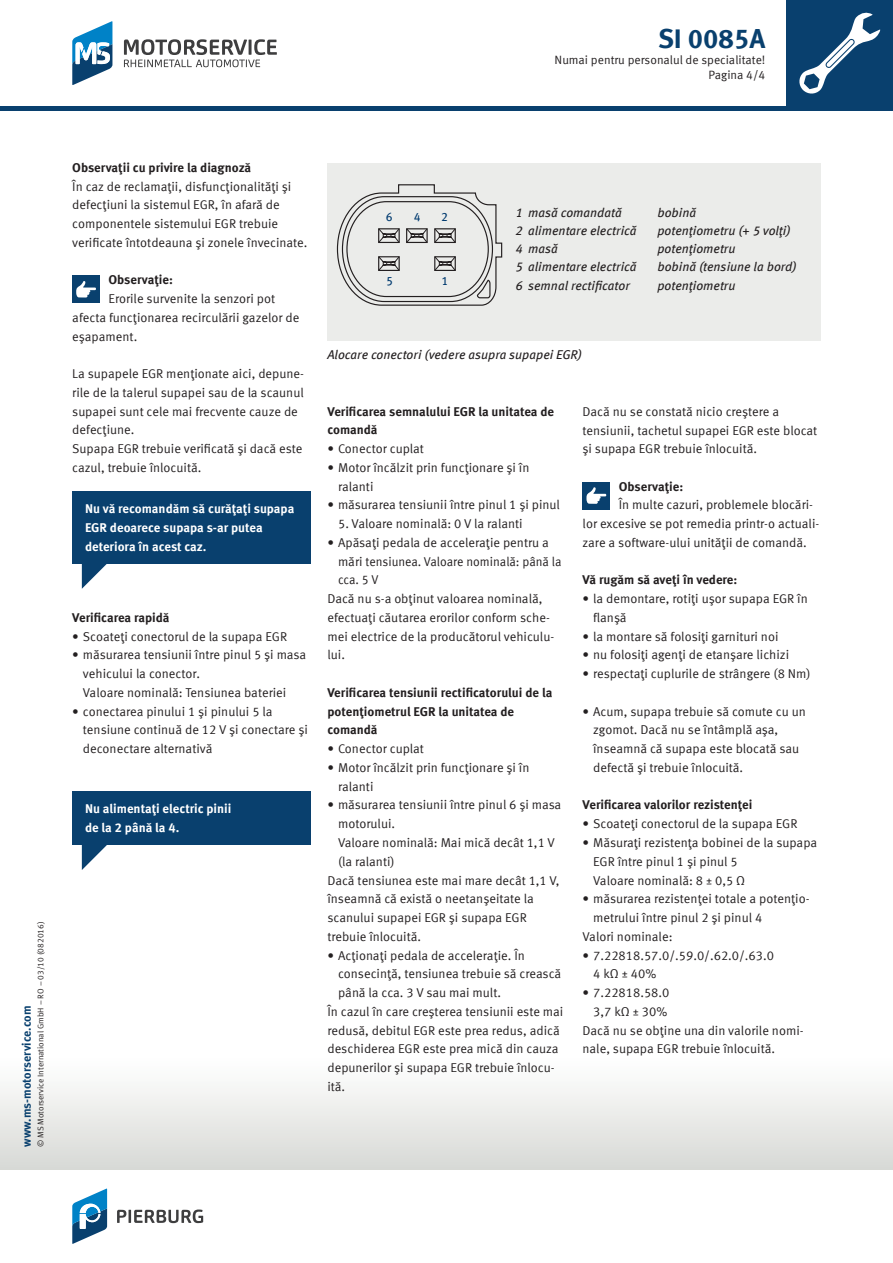
<style>
.page{position:relative;width:893px;height:1263px;background:#fff}
.page>*{position:absolute;margin:0;border:0;box-sizing:border-box;transform-origin:0 0}
.t1{font:700 27px "Meta Offc Pro";color:#09406e}
.t2{font:12.75px/18.8px "Meta Offc Pro Norm";color:#231f20}
.t3{font:700 12.75px/18.8px "Meta Offc Pro";color:#231f20}
.t4{font:italic 12.75px "Meta OFC";color:#231f20}
.t5{font:700 12.75px/18.8px "Meta Offc Pro";color:#fff}
.t6{font:12.75px "Meta Offc Pro Norm";color:#231f20;scale:.96 1}
.t7{font:12px "Meta Offc Pro Norm";color:#231f20}
.t8{font:700 12px "Meta Offc Pro";color:#09406e}
.t9{font:12px "Meta OFC";color:#003a6f}
.t10{font:8.25px "Meta Offc Pro Norm";color:#231f20}
</style>
<div class="page">
<div style="left:0;top:106px;width:893px;height:5px;background:#09406e"></div>
<div style="left:0;top:1054px;width:893px;height:115px;background:linear-gradient(to bottom,#fff,#d8d9d6)"></div>
<div style="left:787px;top:0;width:106px;height:106px;background:#09406e"></div>
<svg style="left:799px;top:12px;width:81px;height:82px"></svg>
<svg style="left:124px;top:39px;width:153px;height:28px"></svg>
<svg style="left:72px;top:21px;width:40px;height:64px"></svg>
<svg style="left:117px;top:1209px;width:86px;height:14px"></svg>
<svg style="left:72px;top:1188px;width:35px;height:56px"></svg>
<div style="left:327px;top:163px;width:494px;height:178px;background:#ebecea"></div>
<svg style="left:336px;top:184px;width:167px;height:122px"></svg>
<div style="left:72px;top:491px;width:238px;height:72px;background:#09406e"></div>
<svg style="left:82px;top:563px;width:25px;height:26px"></svg>
<div style="left:72px;top:791px;width:238px;height:54px;background:#09406e"></div>
<svg style="left:82px;top:845px;width:25px;height:25px"></svg>
<div style="left:72px;top:275px;width:28px;height:28px;background:#09406e"></div>
<svg style="left:76px;top:281px;width:20px;height:16px"></svg>
<div style="left:583px;top:482px;width:27px;height:27px;background:#09406e"></div>
<svg style="left:586px;top:487px;width:20px;height:17px"></svg>
<h1 class="t1" style="left:658px;top:18px;width:109px">SI 0085A</h1>
<p class="t7" style="left:555px;top:51px;width:212px">Numai pentru personalul de specialitate!</p>
<p class="t7" style="left:708px;top:66px;width:59px">Pagina 4/4</p>
<p class="t10" style="left:34px;top:1147px;width:227px;rotate:-90deg">© MS Motorservice International GmbH – RO – 03/10 (082016)</p>
<p class="t8" style="left:17px;top:1147px;width:143px;rotate:-90deg">www.ms-motorservice.com</p>
<p class="t3" style="left:72px;top:157px;width:180px">Observaţii cu privire la diagnoză</p>
<p class="t2" style="left:72px;top:176px;width:237px">În caz de reclamaţii, disfuncţionalităţi şi defecţiuni la sistemul EGR, în afară de componentele sistemului EGR trebuie verificate întotdeauna şi zonele învecinate.</p>
<p class="t3" style="left:108px;top:270px;width:66px">Observaţie:</p>
<p class="t2" style="left:72px;top:288px;width:229px;text-indent:36px">Erorile survenite la senzori pot afecta funcţionarea recirculării gazelor de eşapament.</p>
<p class="t2" style="left:72px;top:363px;width:233px">La supapele EGR menţionate aici, depune&shy;rile de la talerul supapei sau de la scaunul supapei sunt cele mai frecvente cauze de defecţiune.<br>Supapa EGR trebuie verificată şi dacă este cazul, trebuie înlocuită.</p>
<p class="t5" style="left:85px;top:498px;width:211px">Nu vă recomandăm să curăţaţi supapa<br>EGR deoarece supapa s-ar putea deteriora în acest caz.</p>
<p class="t3" style="left:72px;top:607px;width:99px">Verificarea rapidă</p>
<p class="t2" style="left:72px;top:626px;width:216px">• Scoateţi conectorul de la supapa EGR</p>
<p class="t2" style="left:83px;top:645px;width:225px;text-indent:-11px">• măsurarea tensiunii între pinul 5 şi masa vehicului la conector.<br>Valoare nominală: Tensiunea bateriei</p>
<p class="t2" style="left:83px;top:701px;width:226px;text-indent:-11px">• conectarea pinului 1 şi pinului 5 la tensiune continuă de 12 V şi conectare şi deconectare alternativă</p>
<p class="t5" style="left:85px;top:798px;width:148px">Nu alimentaţi electric pinii de la 2 până la 4.</p>
<p class="t9" style="left:386px;top:209px;width:8px">6</p>
<p class="t9" style="left:414px;top:209px;width:8px">4</p>
<p class="t9" style="left:441px;top:209px;width:8px">2</p>
<p class="t9" style="left:386px;top:273px;width:8px">5</p>
<p class="t9" style="left:441px;top:273px;width:8px">1</p>
<p class="t4" style="left:515px;top:205px;width:108px">1 masă comandată</p>
<p class="t4" style="left:657px;top:205px;width:40px">bobină</p>
<p class="t4" style="left:515px;top:223px;width:123px">2 alimentare electrică</p>
<p class="t4" style="left:657px;top:223px;width:135px">potenţiometru (+ 5 volţi)</p>
<p class="t4" style="left:515px;top:241px;width:44px">4 masă</p>
<p class="t4" style="left:657px;top:241px;width:80px">potenţiometru</p>
<p class="t4" style="left:515px;top:259px;width:123px">5 alimentare electrică</p>
<p class="t4" style="left:657px;top:259px;width:141px">bobină (tensiune la bord)</p>
<p class="t4" style="left:515px;top:277px;width:116px">6 semnal rectificator</p>
<p class="t4" style="left:657px;top:277px;width:80px">potenţiometru</p>
<p class="t4" style="left:327px;top:347px;width:256px">Alocare conectori (vedere asupra supapei EGR)</p>
<p class="t3" style="left:327px;top:401px;width:228px">Verificarea semnalului EGR la unitatea de comandă</p>
<p class="t2" style="left:327px;top:439px;width:98px">• Conector cuplat</p>
<p class="t2" style="left:338px;top:457px;width:193px;text-indent:-11px">• Motor încălzit prin funcţionare şi în ralanti</p>
<p class="t2" style="left:327px;top:495px;width:234px">• măsurarea tensiunii între pinul 1 şi pinul</p>
<p class="t2" style="left:338px;top:514px;width:186px">5. Valoare nominală: 0 V la ralanti</p>
<p class="t2" style="left:327px;top:532px;width:223px">• Apăsaţi pedala de acceleraţie pentru a</p>
<p class="t2" style="left:338px;top:551px;width:225px">mări tensiunea. Valoare nominală: până la</p>
<p class="t6" style="left:338px;top:570px;width:44px">cca. 5 V</p>
<p class="t2" style="left:327px;top:588px;width:217px">Dacă nu s-a obţinut valoarea nominală,</p>
<p class="t2" style="left:327px;top:607px;width:224px">efectuaţi căutarea erorilor conform sche-</p>
<p class="t2" style="left:327px;top:626px;width:228px">mei electrice de la producătorul vehiculu-</p>
<p class="t2" style="left:327px;top:645px;width:19px">lui.</p>
<p class="t3" style="left:327px;top:682px;width:226px">Verificarea tensiunii rectificatorului de la potenţiometrul EGR la unitatea de comandă</p>
<p class="t2" style="left:327px;top:738px;width:98px">• Conector cuplat</p>
<p class="t2" style="left:338px;top:757px;width:193px;text-indent:-11px">• Motor încălzit prin funcţionare şi în ralanti</p>
<p class="t2" style="left:327px;top:795px;width:235px">• măsurarea tensiunii între pinul 6 şi masa</p>
<p class="t2" style="left:338px;top:814px;width:59px">motorului.</p>
<p class="t2" style="left:338px;top:832px;width:218px">Valoare nominală: Mai mică decât 1,1 V</p>
<p class="t2" style="left:338px;top:851px;width:58px">(la ralanti)</p>
<p class="t2" style="left:327px;top:870px;width:233px">Dacă tensiunea este mai mare decât 1,1 V,</p>
<p class="t2" style="left:327px;top:889px;width:208px">înseamnă că există o neetanşeitate la</p>
<p class="t2" style="left:327px;top:907px;width:201px">scanului supapei EGR şi supapa EGR</p>
<p class="t2" style="left:327px;top:926px;width:95px">trebuie înlocuită.</p>
<p class="t2" style="left:327px;top:945px;width:199px">• Acţionaţi pedala de acceleraţie. În</p>
<p class="t2" style="left:338px;top:964px;width:225px">consecinţă, tensiunea trebuie să crească</p>
<p class="t2" style="left:338px;top:982px;width:165px">până la cca. 3 V sau mai mult.</p>
<p class="t2" style="left:327px;top:1001px;width:237px">În cazul în care creşterea tensiunii este mai</p>
<p class="t2" style="left:327px;top:1020px;width:234px">redusă, debitul EGR este prea redus, adică</p>
<p class="t2" style="left:327px;top:1039px;width:233px">deschiderea EGR este prea mică din cauza</p>
<p class="t2" style="left:327px;top:1057px;width:229px">depunerilor şi supapa EGR trebuie înlocu-</p>
<p class="t2" style="left:327px;top:1076px;width:19px">ită.</p>
<p class="t2" style="left:583px;top:401px;width:236px">Dacă nu se constată nicio creştere a tensiunii, tachetul supapei EGR este blocat şi supapa EGR trebuie înlocuită.</p>
<p class="t3" style="left:619px;top:476px;width:66px">Observaţie:</p>
<p class="t2" style="left:583px;top:495px;width:238px;text-indent:36px">În multe cazuri, problemele blocări&shy;lor excesive se pot remedia printr-o actuali&shy;zare a software-ului unităţii de comandă.</p>
<p class="t3" style="left:583px;top:570px;width:156px">Vă rugăm să aveţi în vedere:</p>
<p class="t2" style="left:593px;top:588px;width:216px;text-indent:-11px">• la demontare, rotiţi uşor supapa EGR în flanşă</p>
<p class="t2" style="left:583px;top:626px;width:197px">• la montare să folosiţi garnituri noi</p>
<p class="t2" style="left:583px;top:645px;width:208px">• nu folosiţi agenţi de etanşare lichizi</p>
<p class="t2" style="left:583px;top:664px;width:230px">• respectaţi cuplurile de strângere (8 Nm)</p>
<p class="t2" style="left:593px;top:701px;width:214px;text-indent:-11px">• Acum, supapa trebuie să comute cu un zgomot. Dacă nu se întâmplă aşa, înseamnă că supapa este blocată sau defectă şi trebuie înlocuită.</p>
<p class="t3" style="left:583px;top:795px;width:171px">Verificarea valorilor rezistenţei</p>
<p class="t2" style="left:583px;top:814px;width:216px">• Scoateţi conectorul de la supapa EGR</p>
<p class="t2" style="left:593px;top:832px;width:226px;text-indent:-11px">• Măsuraţi rezistenţa bobinei de la supapa<br>EGR între pinul 1 şi pinul 5<br>Valoare nominală: 8 ± 0,5 Ω</p>
<p class="t2" style="left:583px;top:889px;width:228px">• măsurarea rezistenţei totale a potenţio-</p>
<p class="t2" style="left:593px;top:907px;width:171px">metrului între pinul 2 şi pinul 4</p>
<p class="t2" style="left:583px;top:926px;width:91px">Valori nominale:</p>
<p class="t2" style="left:593px;top:945px;width:182px;text-indent:-11px">• 7.22818.57.0/.59.0/.62.0/.63.0<br>4 kΩ ± 40%</p>
<p class="t2" style="left:583px;top:982px;width:88px">• 7.22818.58.0</p>
<p class="t2" style="left:593px;top:1001px;width:76px">3,7 kΩ ± 30%</p>
<p class="t2" style="left:583px;top:1020px;width:223px">Dacă nu se obţine una din valorile nomi-</p>
<p class="t2" style="left:583px;top:1039px;width:194px">nale, supapa EGR trebuie înlocuită.</p>
</div>
